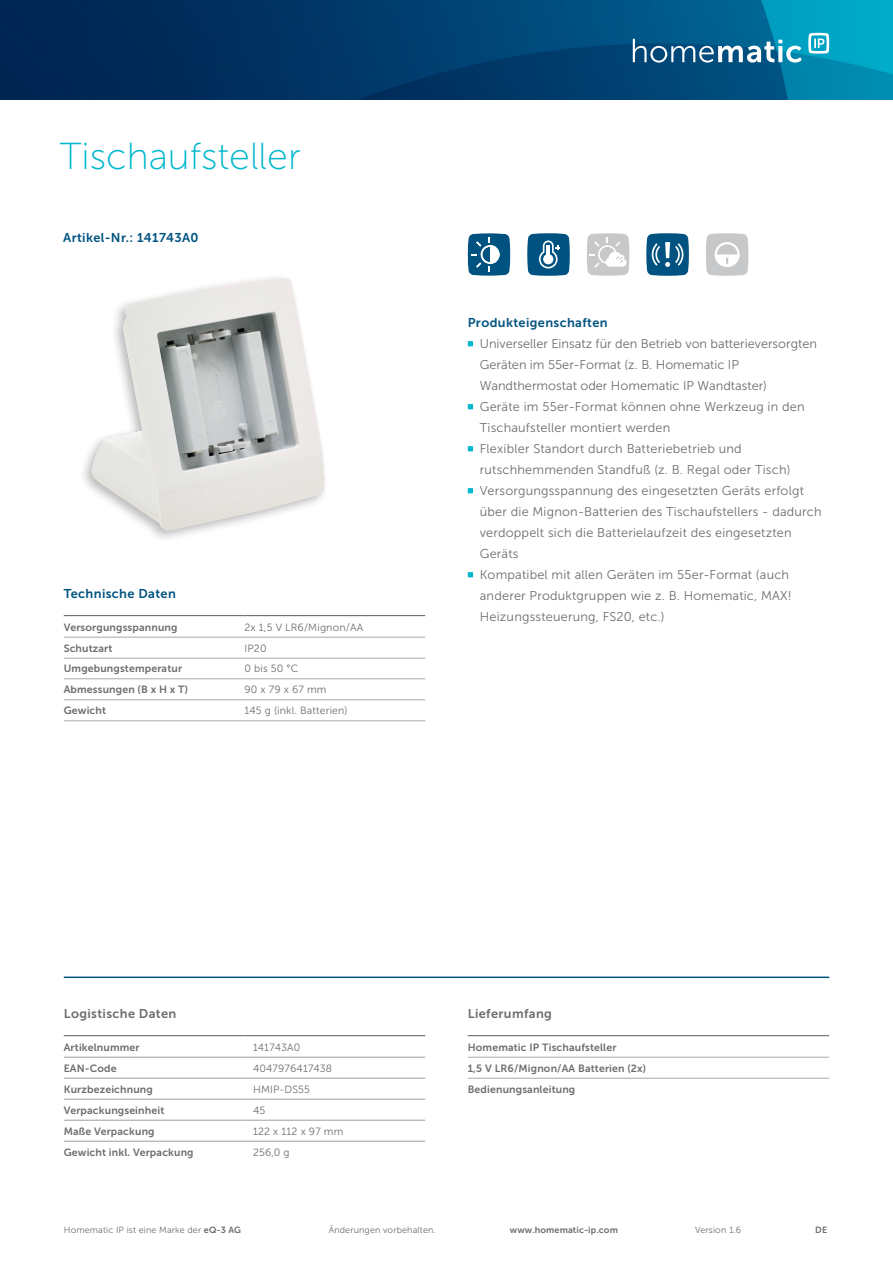
<style>
.page{position:relative;width:893px;height:1263px;background:#fff}
.page>*{position:absolute;margin:0;border:0;box-sizing:border-box;transform-origin:0 0}
.Headline{font:37.5px "Museo Sans 100";color:#00b7ce}
.Fließtext{font:12.75px/21px "Museo Sans 300";letter-spacing:.015em;color:#6c6d70}
.Zwischenüberschrift{font:12.75px "Museo Sans 700";letter-spacing:.03em;color:#005381}
.Subheadline{font:12.75px "Museo Sans 700";letter-spacing:.03em;color:#6c6d70}
.Subheadline-2{font:12.75px "Museo Sans 700";letter-spacing:.03em;color:#005381}
.Tabelle_bold_700{font:10.5px "Museo Sans 700";letter-spacing:.015em;color:#6c6d70}
.Tabelle_regular_300{font:10.5px "Museo Sans 300";letter-spacing:.015em;color:#6c6d70}
.Fußnote{font:9px "Museo Sans 300";letter-spacing:.015em;color:#6c6d70}
.Fußnote-2{font:9px "Museo Sans 700";letter-spacing:.015em;color:#6c6d70}
.s1{font-family:"Museo Sans 700"}
</style>
<div class="page">
<hr style="left:64px;top:976px;width:765px;height:2px;background:#005381">
<svg style="left:468px;top:341px;width:5px;height:5px"></svg>
<svg style="left:468px;top:404px;width:5px;height:5px"></svg>
<svg style="left:468px;top:446px;width:5px;height:5px"></svg>
<svg style="left:468px;top:488px;width:5px;height:5px"></svg>
<svg style="left:468px;top:572px;width:5px;height:5px"></svg>
<hr style="left:64px;top:615px;width:180px;height:1px;background:#6c6d70">
<hr style="left:244px;top:615px;width:181px;height:1px;background:#6c6d70">
<hr style="left:64px;top:637px;width:180px;height:1px;background:#a8a9ad">
<hr style="left:244px;top:637px;width:181px;height:1px;background:#a8a9ad">
<hr style="left:64px;top:658px;width:180px;height:1px;background:#a8a9ad">
<hr style="left:244px;top:658px;width:181px;height:1px;background:#a8a9ad">
<hr style="left:64px;top:678px;width:180px;height:1px;background:#a8a9ad">
<hr style="left:244px;top:678px;width:181px;height:1px;background:#a8a9ad">
<hr style="left:64px;top:699px;width:180px;height:1px;background:#a8a9ad">
<hr style="left:244px;top:699px;width:181px;height:1px;background:#a8a9ad">
<hr style="left:64px;top:720px;width:180px;height:1px;background:#a8a9ad">
<hr style="left:244px;top:720px;width:181px;height:1px;background:#a8a9ad">
<hr style="left:468px;top:1057px;width:361px;height:1px;background:#a8a9ad">
<hr style="left:468px;top:1078px;width:361px;height:1px;background:#a8a9ad">
<hr style="left:468px;top:1035px;width:361px;height:1px;background:#6c6d70">
<hr style="left:64px;top:1057px;width:180px;height:1px;background:#a8a9ad">
<hr style="left:244px;top:1057px;width:181px;height:1px;background:#a8a9ad">
<hr style="left:64px;top:1078px;width:180px;height:1px;background:#a8a9ad">
<hr style="left:244px;top:1078px;width:181px;height:1px;background:#a8a9ad">
<hr style="left:64px;top:1099px;width:180px;height:1px;background:#a8a9ad">
<hr style="left:244px;top:1099px;width:181px;height:1px;background:#a8a9ad">
<hr style="left:64px;top:1120px;width:180px;height:1px;background:#a8a9ad">
<hr style="left:244px;top:1120px;width:181px;height:1px;background:#a8a9ad">
<hr style="left:64px;top:1141px;width:180px;height:1px;background:#a8a9ad">
<hr style="left:244px;top:1141px;width:181px;height:1px;background:#a8a9ad">
<hr style="left:64px;top:1035px;width:180px;height:1px;background:#6c6d70">
<hr style="left:244px;top:1035px;width:181px;height:1px;background:#6c6d70">
<img style="left:91px;top:278px;width:234px;height:253px">
<svg style="left:587px;top:233px;width:42px;height:43px"></svg>
<svg style="left:468px;top:233px;width:42px;height:43px;background:#327499"></svg>
<svg style="left:706px;top:233px;width:42px;height:43px"></svg>
<svg style="left:527px;top:233px;width:43px;height:43px;background:#33759a"></svg>
<svg style="left:646px;top:233px;width:43px;height:43px;background:#2f7398"></svg>
<img style="left:0;top:0;width:893px;height:99px">
<svg style="left:633px;top:39px;width:169px;height:24px"></svg>
<svg style="left:808px;top:33px;width:21px;height:21px"></svg>
<p class="Headline" style="left:60px;top:136px;width:242px">Tischaufsteller</p>
<p class="Subheadline-2" style="left:63px;top:231px;width:137px">Artikel-Nr.: 141743A0</p>
<p class="Zwischenüberschrift" style="left:64px;top:587px;width:114px">Technische Daten</p>
<p class="Tabelle_bold_700" style="left:64px;top:621px;width:115px">Versorgungsspannung</p>
<p class="Tabelle_regular_300" style="left:244px;top:621px;width:120px">2x 1,5 V LR6/Mignon/AA</p>
<p class="Tabelle_bold_700" style="left:64px;top:642px;width:50px">Schutzart</p>
<p class="Tabelle_regular_300" style="left:244px;top:642px;width:24px">IP20</p>
<p class="Tabelle_bold_700" style="left:64px;top:663px;width:120px">Umgebungstemperatur</p>
<p class="Tabelle_regular_300" style="left:244px;top:663px;width:55px">0 bis 50 °C</p>
<p class="Tabelle_bold_700" style="left:64px;top:683px;width:126px">Abmessungen (B x H x T)</p>
<p class="Tabelle_regular_300" style="left:244px;top:684px;width:84px">90 x 79 x 67 mm</p>
<p class="Tabelle_bold_700" style="left:64px;top:705px;width:44px">Gewicht</p>
<p class="Tabelle_regular_300" style="left:244px;top:705px;width:105px">145 g (inkl. Batterien)</p>
<p class="Zwischenüberschrift" style="left:468px;top:315px;width:141px">Produkteigenschaften</p>
<p class="Fließtext" style="left:480px;top:333px;width:339px">Universeller Einsatz für den Betrieb von batterieversorgten<br>Geräten im 55er-Format (z. B. Homematic IP<br>Wandthermostat oder Homematic IP Wandtaster)</p>
<p class="Fließtext" style="left:480px;top:396px;width:326px">Geräte im 55er-Format können ohne Werkzeug in den<br>Tischaufsteller montiert werden</p>
<p class="Fließtext" style="left:480px;top:438px;width:312px">Flexibler Standort durch Batteriebetrieb und rutschhemmenden Standfuß (z. B. Regal oder Tisch)</p>
<p class="Fließtext" style="left:480px;top:480px;width:343px">Versorgungsspannung des eingesetzten Geräts erfolgt über die Mignon-Batterien des Tischaufstellers - dadurch verdoppelt sich die Batterielaufzeit des eingesetzten Geräts</p>
<p class="Fließtext" style="left:480px;top:564px;width:314px">Kompatibel mit allen Geräten im 55er-Format (auch anderer Produktgruppen wie z. B. Homematic, MAX!<br>Heizungssteuerung, FS20, etc.)</p>
<p class="Subheadline" style="left:64px;top:1007px;width:114px">Logistische Daten</p>
<p class="Tabelle_bold_700" style="left:64px;top:1041px;width:77px">Artikelnummer</p>
<p class="Tabelle_regular_300" style="left:253px;top:1041px;width:49px">141743A0</p>
<p class="Tabelle_bold_700" style="left:64px;top:1062px;width:54px">EAN-Code</p>
<p class="Tabelle_regular_300" style="left:253px;top:1062px;width:81px">4047976417438</p>
<p class="Tabelle_bold_700" style="left:64px;top:1083px;width:91px">Kurzbezeichnung</p>
<p class="Tabelle_regular_300" style="left:253px;top:1083px;width:59px">HMIP-DS55</p>
<p class="Tabelle_bold_700" style="left:64px;top:1104px;width:102px">Verpackungseinheit</p>
<p class="Tabelle_regular_300" style="left:253px;top:1104px;width:14px">45</p>
<p class="Tabelle_bold_700" style="left:64px;top:1125px;width:92px">Maße Verpackung</p>
<p class="Tabelle_regular_300" style="left:253px;top:1125px;width:92px">122 x 112 x 97 mm</p>
<p class="Tabelle_bold_700" style="left:64px;top:1146px;width:131px">Gewicht inkl. Verpackung</p>
<p class="Tabelle_regular_300" style="left:253px;top:1146px;width:38px">256,0 g</p>
<p class="Subheadline" style="left:468px;top:1007px;width:86px">Lieferumfang</p>
<p class="Tabelle_bold_700" style="left:468px;top:1041px;width:150px">Homematic IP Tischaufsteller</p>
<p class="Tabelle_bold_700" style="left:468px;top:1062px;width:180px">1,5 V LR6/Mignon/AA Batterien (2x)</p>
<p class="Tabelle_bold_700" style="left:468px;top:1083px;width:109px">Bedienungsanleitung</p>
<p class="Fußnote" style="left:64px;top:1225px;width:179px">Homematic IP ist eine Marke der <span class="s1">eQ-3 AG</span></p>
<p class="Fußnote" style="left:329px;top:1225px;width:109px">Änderungen vorbehalten.</p>
<p class="Fußnote-2" style="left:510px;top:1225px;width:109px">www.homematic-ip.com</p>
<p class="Fußnote" style="left:695px;top:1225px;width:48px">Version 1.6</p>
<p class="Fußnote-2" style="left:815px;top:1225px;width:13px">DE</p>
</div>
